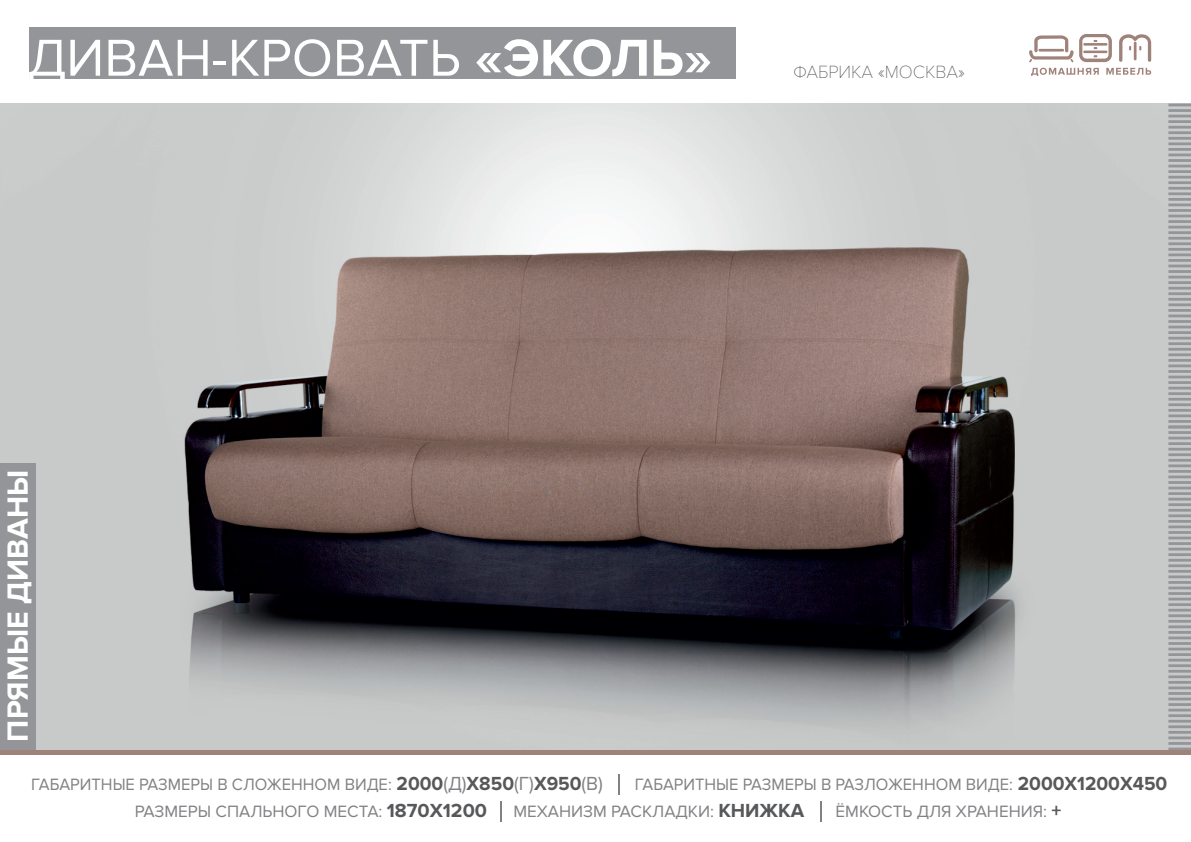
<style>
.page{position:relative;width:1191px;height:842px;background:#fff}
.page>*{position:absolute;margin:0;border:0;box-sizing:border-box;transform-origin:0 0}
.t1{font:53.8px "Proxima Nova";color:#fff}
.t2{font:700 30.2px "Proxima Nova";color:#fff}
.t3{font:100 18.3px "Proxima Nova T";color:#57585a}
.t4{font:17px "Proxima Nova";color:#808285}
.s1{font-weight:700}
.s2{font-weight:700;font-size:19.6px;color:#57585a}
.s3{font-size:19.6px}
</style>
<div class="page">
<img style="left:0;top:104px;width:1191px;height:646px">
<div style="left:0;top:463px;width:36px;height:287px;background:#939598"></div>
<hr style="left:1168px;top:104px;width:23px;height:2px;background:#939598">
<hr style="left:1168px;top:420px;width:23px;height:3px;background:#939598">
<hr style="left:1168px;top:414px;width:23px;height:3px;background:#939598">
<hr style="left:1168px;top:409px;width:23px;height:3px;background:#939598">
<hr style="left:1168px;top:403px;width:23px;height:3px;background:#939598">
<hr style="left:1168px;top:398px;width:23px;height:3px;background:#939598">
<hr style="left:1168px;top:392px;width:23px;height:3px;background:#939598">
<hr style="left:1168px;top:387px;width:23px;height:2px;background:#939598">
<hr style="left:1168px;top:381px;width:23px;height:3px;background:#939598">
<hr style="left:1168px;top:376px;width:23px;height:2px;background:#939598">
<hr style="left:1168px;top:370px;width:23px;height:3px;background:#939598">
<hr style="left:1168px;top:364px;width:23px;height:3px;background:#939598">
<hr style="left:1168px;top:359px;width:23px;height:3px;background:#939598">
<hr style="left:1168px;top:353px;width:23px;height:3px;background:#939598">
<hr style="left:1168px;top:348px;width:23px;height:3px;background:#939598">
<hr style="left:1168px;top:342px;width:23px;height:3px;background:#939598">
<hr style="left:1168px;top:337px;width:23px;height:2px;background:#939598">
<hr style="left:1168px;top:331px;width:23px;height:3px;background:#939598">
<hr style="left:1168px;top:326px;width:23px;height:2px;background:#939598">
<hr style="left:1168px;top:320px;width:23px;height:3px;background:#939598">
<hr style="left:1168px;top:315px;width:23px;height:2px;background:#939598">
<hr style="left:1168px;top:309px;width:23px;height:3px;background:#939598">
<hr style="left:1168px;top:303px;width:23px;height:3px;background:#939598">
<hr style="left:1168px;top:298px;width:23px;height:3px;background:#939598">
<hr style="left:1168px;top:292px;width:23px;height:3px;background:#939598">
<hr style="left:1168px;top:287px;width:23px;height:3px;background:#939598">
<hr style="left:1168px;top:281px;width:23px;height:3px;background:#939598">
<hr style="left:1168px;top:192px;width:23px;height:3px;background:#939598">
<hr style="left:1168px;top:198px;width:23px;height:3px;background:#939598">
<hr style="left:1168px;top:203px;width:23px;height:3px;background:#939598">
<hr style="left:1168px;top:209px;width:23px;height:3px;background:#939598">
<hr style="left:1168px;top:215px;width:23px;height:2px;background:#939598">
<hr style="left:1168px;top:220px;width:23px;height:3px;background:#939598">
<hr style="left:1168px;top:226px;width:23px;height:2px;background:#939598">
<hr style="left:1168px;top:231px;width:23px;height:3px;background:#939598">
<hr style="left:1168px;top:237px;width:23px;height:3px;background:#939598">
<hr style="left:1168px;top:242px;width:23px;height:3px;background:#939598">
<hr style="left:1168px;top:248px;width:23px;height:3px;background:#939598">
<hr style="left:1168px;top:253px;width:23px;height:3px;background:#939598">
<hr style="left:1168px;top:259px;width:23px;height:3px;background:#939598">
<hr style="left:1168px;top:265px;width:23px;height:2px;background:#939598">
<hr style="left:1168px;top:270px;width:23px;height:3px;background:#939598">
<hr style="left:1168px;top:109px;width:23px;height:3px;background:#939598">
<hr style="left:1168px;top:115px;width:23px;height:2px;background:#939598">
<hr style="left:1168px;top:120px;width:23px;height:3px;background:#939598">
<hr style="left:1168px;top:126px;width:23px;height:3px;background:#939598">
<hr style="left:1168px;top:131px;width:23px;height:3px;background:#939598">
<hr style="left:1168px;top:137px;width:23px;height:3px;background:#939598">
<hr style="left:1168px;top:142px;width:23px;height:3px;background:#939598">
<hr style="left:1168px;top:148px;width:23px;height:3px;background:#939598">
<hr style="left:1168px;top:154px;width:23px;height:2px;background:#939598">
<hr style="left:1168px;top:159px;width:23px;height:3px;background:#939598">
<hr style="left:1168px;top:165px;width:23px;height:2px;background:#939598">
<hr style="left:1168px;top:170px;width:23px;height:3px;background:#939598">
<hr style="left:1168px;top:176px;width:23px;height:3px;background:#939598">
<hr style="left:1168px;top:181px;width:23px;height:3px;background:#939598">
<hr style="left:1168px;top:187px;width:23px;height:3px;background:#939598">
<hr style="left:1168px;top:276px;width:23px;height:2px;background:#939598">
<hr style="left:1168px;top:426px;width:23px;height:2px;background:#939598">
<hr style="left:1168px;top:748px;width:23px;height:2px;background:#939598">
<hr style="left:1168px;top:742px;width:23px;height:3px;background:#939598">
<hr style="left:1168px;top:736px;width:23px;height:3px;background:#939598">
<hr style="left:1168px;top:731px;width:23px;height:3px;background:#939598">
<hr style="left:1168px;top:725px;width:23px;height:3px;background:#939598">
<hr style="left:1168px;top:720px;width:23px;height:3px;background:#939598">
<hr style="left:1168px;top:714px;width:23px;height:3px;background:#939598">
<hr style="left:1168px;top:709px;width:23px;height:2px;background:#939598">
<hr style="left:1168px;top:703px;width:23px;height:3px;background:#939598">
<hr style="left:1168px;top:698px;width:23px;height:2px;background:#939598">
<hr style="left:1168px;top:692px;width:23px;height:3px;background:#939598">
<hr style="left:1168px;top:686px;width:23px;height:3px;background:#939598">
<hr style="left:1168px;top:681px;width:23px;height:3px;background:#939598">
<hr style="left:1168px;top:675px;width:23px;height:3px;background:#939598">
<hr style="left:1168px;top:670px;width:23px;height:3px;background:#939598">
<hr style="left:1168px;top:664px;width:23px;height:3px;background:#939598">
<hr style="left:1168px;top:659px;width:23px;height:2px;background:#939598">
<hr style="left:1168px;top:653px;width:23px;height:3px;background:#939598">
<hr style="left:1168px;top:648px;width:23px;height:2px;background:#939598">
<hr style="left:1168px;top:642px;width:23px;height:3px;background:#939598">
<hr style="left:1168px;top:636px;width:23px;height:3px;background:#939598">
<hr style="left:1168px;top:631px;width:23px;height:3px;background:#939598">
<hr style="left:1168px;top:625px;width:23px;height:3px;background:#939598">
<hr style="left:1168px;top:620px;width:23px;height:3px;background:#939598">
<hr style="left:1168px;top:614px;width:23px;height:3px;background:#939598">
<hr style="left:1168px;top:609px;width:23px;height:3px;background:#939598">
<hr style="left:1168px;top:603px;width:23px;height:3px;background:#939598">
<hr style="left:1168px;top:514px;width:23px;height:3px;background:#939598">
<hr style="left:1168px;top:520px;width:23px;height:3px;background:#939598">
<hr style="left:1168px;top:525px;width:23px;height:3px;background:#939598">
<hr style="left:1168px;top:531px;width:23px;height:3px;background:#939598">
<hr style="left:1168px;top:537px;width:23px;height:2px;background:#939598">
<hr style="left:1168px;top:542px;width:23px;height:3px;background:#939598">
<hr style="left:1168px;top:548px;width:23px;height:2px;background:#939598">
<hr style="left:1168px;top:553px;width:23px;height:3px;background:#939598">
<hr style="left:1168px;top:559px;width:23px;height:3px;background:#939598">
<hr style="left:1168px;top:564px;width:23px;height:3px;background:#939598">
<hr style="left:1168px;top:570px;width:23px;height:3px;background:#939598">
<hr style="left:1168px;top:575px;width:23px;height:3px;background:#939598">
<hr style="left:1168px;top:581px;width:23px;height:3px;background:#939598">
<hr style="left:1168px;top:587px;width:23px;height:2px;background:#939598">
<hr style="left:1168px;top:592px;width:23px;height:3px;background:#939598">
<hr style="left:1168px;top:431px;width:23px;height:3px;background:#939598">
<hr style="left:1168px;top:437px;width:23px;height:2px;background:#939598">
<hr style="left:1168px;top:442px;width:23px;height:3px;background:#939598">
<hr style="left:1168px;top:448px;width:23px;height:3px;background:#939598">
<hr style="left:1168px;top:453px;width:23px;height:3px;background:#939598">
<hr style="left:1168px;top:459px;width:23px;height:3px;background:#939598">
<hr style="left:1168px;top:464px;width:23px;height:3px;background:#939598">
<hr style="left:1168px;top:470px;width:23px;height:3px;background:#939598">
<hr style="left:1168px;top:476px;width:23px;height:2px;background:#939598">
<hr style="left:1168px;top:481px;width:23px;height:3px;background:#939598">
<hr style="left:1168px;top:487px;width:23px;height:2px;background:#939598">
<hr style="left:1168px;top:492px;width:23px;height:3px;background:#939598">
<hr style="left:1168px;top:498px;width:23px;height:2px;background:#939598">
<hr style="left:1168px;top:503px;width:23px;height:3px;background:#939598">
<hr style="left:1168px;top:509px;width:23px;height:3px;background:#939598">
<hr style="left:1168px;top:598px;width:23px;height:2px;background:#939598">
<hr style="left:618px;top:774px;width:2px;height:20px;background:#808285">
<svg style="left:500px;top:802px;width:1px;height:20px"></svg>
<div style="left:29px;top:27px;width:707px;height:52px;background:#939598"></div>
<svg style="left:1029px;top:34px;width:122px;height:42px"></svg>
<hr style="left:0;top:750px;width:1191px;height:4px;background:#9f827a">
<svg style="left:820px;top:802px;width:1px;height:20px"></svg>
<h1 class="t1" style="left:27px;top:33px;width:686px">ДИВАН-КРОВАТЬ <span class="s1">«ЭКОЛЬ»</span></h1>
<p class="t3" style="left:793px;top:64px;width:173px">ФАБРИКА «МОСКВА»</p>
<h2 class="t2" style="left:4px;top:741px;width:273px;rotate:-90deg">ПРЯМЫЕ ДИВАНЫ</h2>
<p class="t4" style="left:31px;top:776px;width:573px">ГАБАРИТНЫЕ РАЗМЕРЫ В СЛОЖЕННОМ ВИДЕ: <span class="s2">2000</span><span class="s3">(Д)</span><span class="s2">Х850</span><span class="s3">(Г)</span><span class="s2">Х950</span><span class="s3">(В)</span></p>
<p class="t4" style="left:634px;top:776px;width:534px">ГАБАРИТНЫЕ РАЗМЕРЫ В РАЗЛОЖЕННОМ ВИДЕ: <span class="s2">2000X1200Х450</span></p>
<p class="t4" style="left:135px;top:803px;width:354px">РАЗМЕРЫ СПАЛЬНОГО МЕСТА: <span class="s2">1870X1200</span></p>
<p class="t4" style="left:513px;top:803px;width:292px">МЕХАНИЗМ РАСКЛАДКИ: <span class="s2">КНИЖКА</span></p>
<p class="t4" style="left:835px;top:803px;width:227px">ЁМКОСТЬ ДЛЯ ХРАНЕНИЯ: <span class="s2">+</span></p>
</div>
